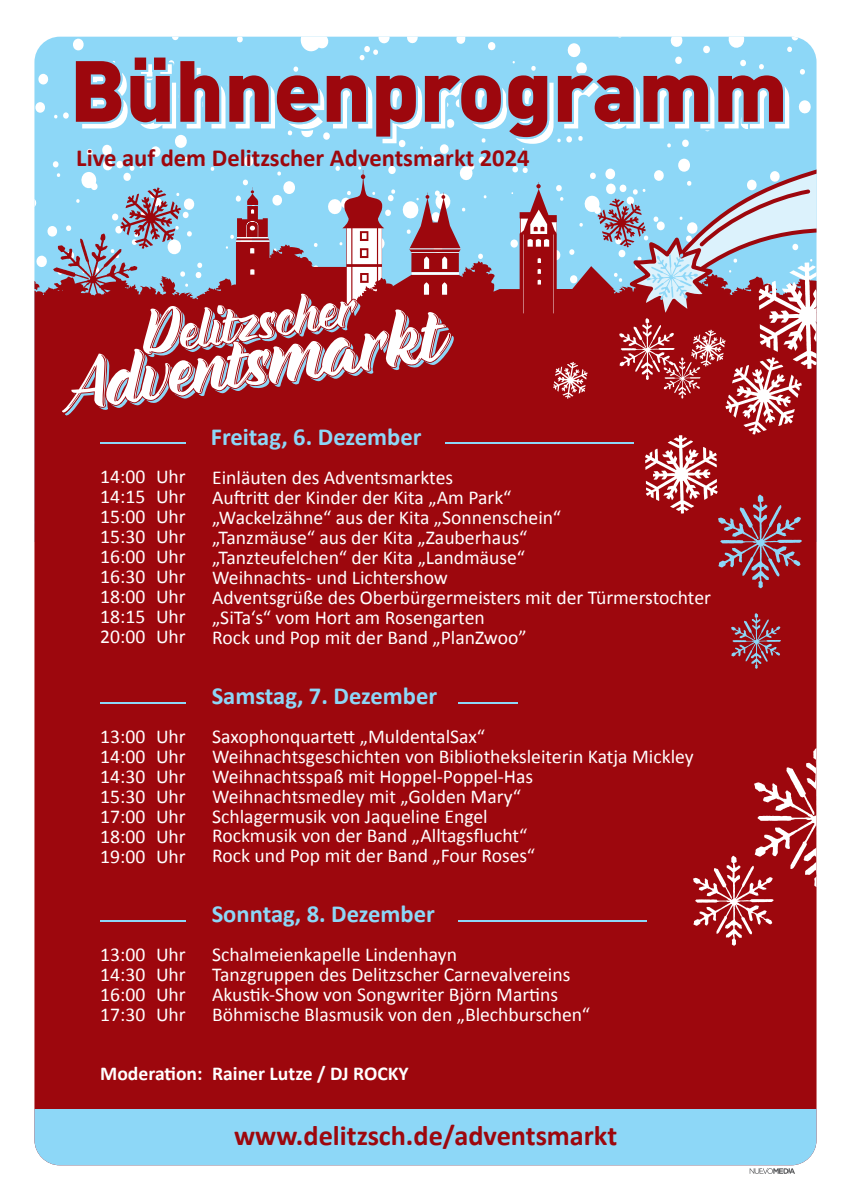
<style>
.page{position:relative;width:851px;height:1202px;background:#fff}
.page>*{position:absolute;margin:0;border:0;box-sizing:border-box;transform-origin:0 0}
.t1{font:700 28.2px "Calibri";color:#9d070d}
.t2{font:700 24.6px "Calibri";color:#8dd7f7}
.t3{font:700 24.6px "Calibri";color:#9d070d}
.t4{font:19.6px/20px "Calibri";color:#fff;text-align:justify}
.t5{font:700 19.6px "Calibri";color:#fff}
</style>
<div class="page">
<svg style="left:34px;top:37px;width:782px;height:133px;background:#94d9f7"></svg>
<div style="left:34px;top:170px;width:782px;height:940px;background:#9d070d"></div>
<div style="left:78px;top:60px;width:715px;height:88px;background:#8dd7f7"></div>
<svg style="left:82px;top:64px;width:707px;height:80px;background:#9adbf7"></svg>
<svg style="left:74px;top:56px;width:710px;height:83px;background:#9f8ea1"></svg>
<div style="left:34px;top:1110px;width:782px;height:55px;background:#8dd7f7"></div>
<hr style="left:445px;top:442px;width:188px;height:2px;background:#8dd7f7">
<hr style="left:100px;top:442px;width:85px;height:2px;background:#8dd7f7">
<hr style="left:458px;top:702px;width:59px;height:2px;background:#8dd7f7">
<hr style="left:100px;top:702px;width:85px;height:2px;background:#8dd7f7">
<hr style="left:458px;top:920px;width:189px;height:2px;background:#8dd7f7">
<hr style="left:100px;top:920px;width:85px;height:2px;background:#8dd7f7">
<svg style="left:692px;top:748px;width:124px;height:198px;background:#aa282e"></svg>
<svg style="left:597px;top:159px;width:219px;height:429px;background:#a75964"></svg>
<svg style="left:45px;top:188px;width:542px;height:232px;background:#a56875"></svg>
<svg style="left:730px;top:613px;width:50px;height:56px;background:#993440"></svg>
<svg style="left:749px;top:1168px;width:46px;height:6px"></svg>
<p class="t3" style="left:76px;top:140px;width:455px">Live auf dem Delitzscher Adventsmarkt 2024</p>
<p class="t4" style="left:100px;top:466px;width:47px">14:00<br>14:15<br>15:00<br>15:30<br>16:00<br>16:30<br>18:00<br>18:15<br>20:00</p>
<p class="t4" style="left:156px;top:466px;width:31px">Uhr Uhr Uhr Uhr Uhr Uhr Uhr Uhr Uhr</p>
<p class="t4" style="left:100px;top:726px;width:47px">13:00<br>14:00<br>14:30<br>15:30<br>17:00<br>18:00<br>19:00</p>
<p class="t4" style="left:156px;top:726px;width:31px">Uhr Uhr Uhr Uhr Uhr Uhr Uhr</p>
<p class="t4" style="left:100px;top:944px;width:47px">13:00<br>14:30<br>16:00<br>17:30</p>
<p class="t4" style="left:156px;top:944px;width:31px">Uhr Uhr Uhr Uhr</p>
<p class="t2" style="left:211px;top:419px;width:212px">Freitag, 6. Dezember</p>
<p class="t4" style="left:212px;top:466px;width:500px;text-align:left">Einläuten des Adventsmarktes<br>Auftritt der Kinder der Kita „Am Park“<br>„Wackelzähne“ aus der Kita „Sonnenschein“<br>„Tanzmäuse“ aus der Kita „Zauberhaus“<br>„Tanzteufelchen“ der Kita „Landmäuse“<br>Weihnachts- und Lichtershow<br>Adventsgrüße des Oberbürgermeisters mit der Türmerstochter „SiTa‘s“ vom Hort am Rosengarten<br>Rock und Pop mit der Band „PlanZwoo”</p>
<p class="t2" style="left:212px;top:679px;width:227px">Samstag, 7. Dezember</p>
<p class="t4" style="left:212px;top:726px;width:483px;text-align:left">Saxophonquartett „MuldentalSax“<br>Weihnachtsgeschichten von Bibliotheksleiterin Katja Mickley Weihnachtsspaß mit Hoppel-Poppel-Has<br>Weihnachtsmedley mit „Golden Mary“<br>Schlagermusik von Jaqueline Engel<br>Rockmusik von der Band „Alltagsflucht“<br>Rock und Pop mit der Band „Four Roses“</p>
<p class="t2" style="left:212px;top:897px;width:225px">Sonntag, 8. Dezember</p>
<p class="t4" style="left:212px;top:944px;width:379px;text-align:left">Schalmeienkapelle Lindenhayn<br>Tanzgruppen des Delitzscher Carnevalvereins Akustik-Show von Songwriter Björn Martins Böhmische Blasmusik von den „Blechburschen“</p>
<p class="t5" style="left:100px;top:1059px;width:104px">Moderation:</p>
<p class="t5" style="left:212px;top:1059px;width:198px">Rainer Lutze / DJ ROCKY</p>
<h1 class="t1" style="left:234px;top:1116px;width:384px">www.delitzsch.de/adventsmarkt</h1>
</div>
